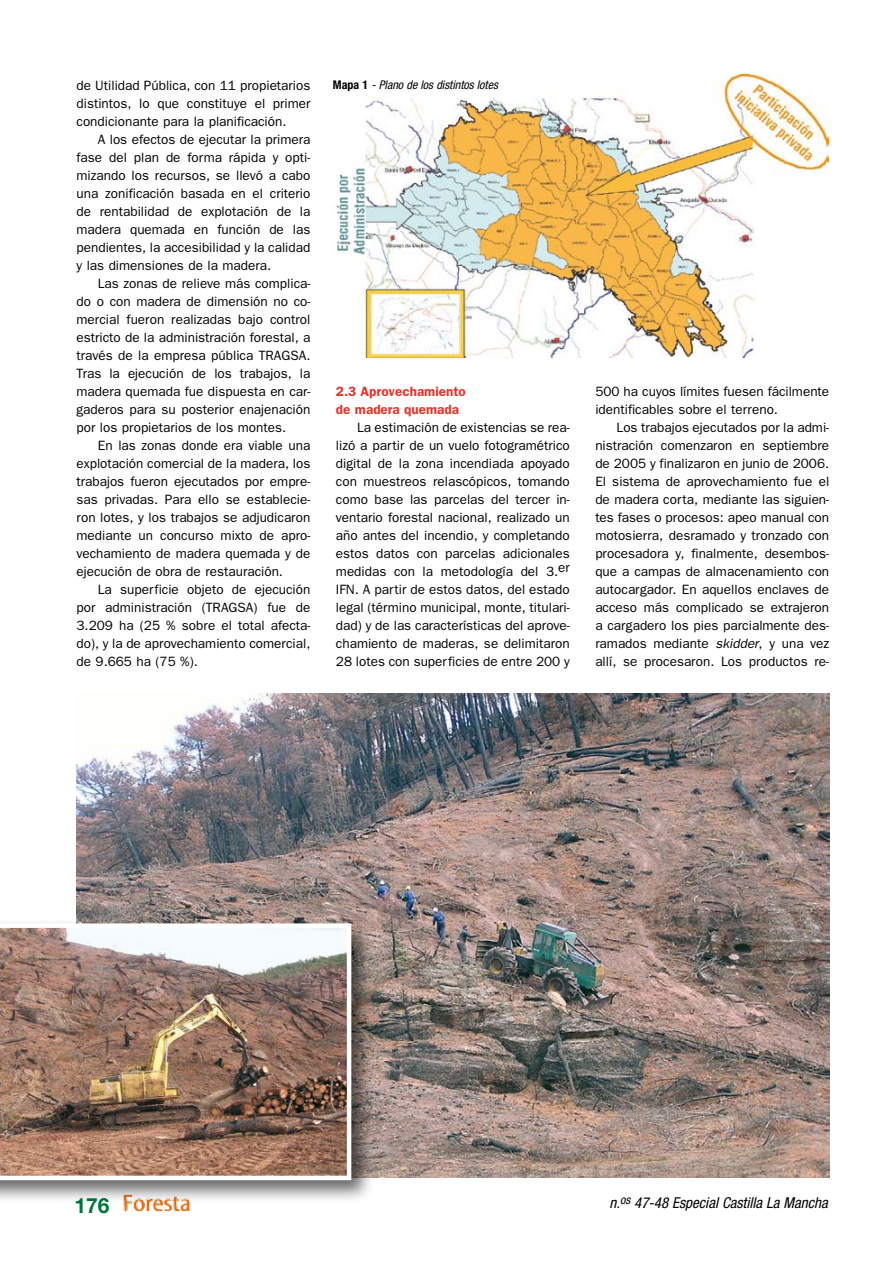
<style>
.page{position:relative;width:893px;height:1263px;background:#fff}
.page>*{position:absolute;margin:0;border:0;box-sizing:border-box;transform-origin:0 0}
.t1{font:700 21px "Helvetica Neue";color:#00763b}
.t2{font:italic condensed 15px "Helvetica Neue";color:#000}
.t3{font:13.5px "Franklin Gothic";color:#000}
.t4{font:600 13.5px "Franklin Gothic";color:#e5352c}
.t5{font:italic condensed 12px "Helvetica Neue";color:#000}
.s1{font-weight:700;font-style:normal}
.s2{font-style:italic}
</style>
<div class="page">
<img style="left:123px;top:1203px;width:67px;height:9px">
<img style="left:336px;top:75px;width:493px;height:282px">
<img style="left:77px;top:693px;width:752px;height:485px">
<div style="left:0;top:917px;width:374px;height:286px;background:#000;opacity:.59"></div>
<img style="left:0;top:923px;width:351px;height:257px">
<p class="t3" style="left:77px;top:78px;width:235px">de Utilidad Pública, con 11 propietarios</p>
<p class="t3" style="left:77px;top:96px;width:235px">distintos, lo que constituye el primer</p>
<p class="t3" style="left:77px;top:114px;width:211px">condicionante para la planificación.</p>
<p class="t3" style="left:98px;top:132px;width:214px">A los efectos de ejecutar la primera</p>
<p class="t3" style="left:77px;top:150px;width:235px">fase del plan de forma rápida y opti-</p>
<p class="t3" style="left:77px;top:168px;width:235px">mizando los recursos, se llevó a cabo</p>
<p class="t3" style="left:77px;top:186px;width:235px">una zonificación basada en el criterio</p>
<p class="t3" style="left:77px;top:204px;width:235px">de rentabilidad de explotación de la</p>
<p class="t3" style="left:77px;top:222px;width:235px">madera quemada en función de las</p>
<p class="t3" style="left:77px;top:240px;width:235px">pendientes, la accesibilidad y la calidad</p>
<p class="t3" style="left:77px;top:258px;width:196px">y las dimensiones de la madera.</p>
<p class="t3" style="left:98px;top:276px;width:214px">Las zonas de relieve más complica-</p>
<p class="t3" style="left:77px;top:294px;width:235px">do o con madera de dimensión no co-</p>
<p class="t3" style="left:77px;top:312px;width:235px">mercial fueron realizadas bajo control</p>
<p class="t3" style="left:77px;top:330px;width:235px">estricto de la administración forestal, a</p>
<p class="t3" style="left:77px;top:348px;width:235px">través de la empresa pública TRAGSA.</p>
<p class="t3" style="left:77px;top:366px;width:235px">Tras la ejecución de los trabajos, la</p>
<p class="t3" style="left:77px;top:384px;width:235px">madera quemada fue dispuesta en car-</p>
<p class="t3" style="left:77px;top:402px;width:235px">gaderos para su posterior enajenación</p>
<p class="t3" style="left:77px;top:420px;width:211px">por los propietarios de los montes.</p>
<p class="t3" style="left:98px;top:438px;width:214px">En las zonas donde era viable una</p>
<p class="t3" style="left:77px;top:456px;width:235px">explotación comercial de la madera, los</p>
<p class="t3" style="left:77px;top:474px;width:235px">trabajos fueron ejecutados por empre-</p>
<p class="t3" style="left:77px;top:492px;width:235px">sas privadas. Para ello se establecie-</p>
<p class="t3" style="left:77px;top:510px;width:235px">ron lotes, y los trabajos se adjudicaron</p>
<p class="t3" style="left:77px;top:528px;width:235px">mediante un concurso mixto de apro-</p>
<p class="t3" style="left:77px;top:546px;width:235px">vechamiento de madera quemada y de</p>
<p class="t3" style="left:77px;top:564px;width:208px">ejecución de obra de restauración.</p>
<p class="t3" style="left:98px;top:582px;width:214px">La superficie objeto de ejecución</p>
<p class="t3" style="left:77px;top:600px;width:235px">por administración (TRAGSA) fue de</p>
<p class="t3" style="left:77px;top:618px;width:235px">3.209 ha (25 % sobre el total afecta-</p>
<p class="t3" style="left:77px;top:636px;width:235px">do), y la de aprovechamiento comercial,</p>
<p class="t3" style="left:77px;top:654px;width:123px">de 9.665 ha (75 %).</p>
<p class="t5" style="left:333px;top:78px;width:166px"><span class="s1">Mapa 1</span> - Plano de los distintos lotes</p>
<p class="t4" style="left:336px;top:384px;width:131px">2.3 Aprovechamiento</p>
<p class="t4" style="left:336px;top:402px;width:125px">de madera quemada</p>
<p class="t3" style="left:357px;top:420px;width:214px">La estimación de existencias se rea-</p>
<p class="t3" style="left:336px;top:438px;width:235px">lizó a partir de un vuelo fotogramétrico</p>
<p class="t3" style="left:336px;top:456px;width:235px">digital de la zona incendiada apoyado</p>
<p class="t3" style="left:336px;top:474px;width:235px">con muestreos relascópicos, tomando</p>
<p class="t3" style="left:336px;top:492px;width:235px">como base las parcelas del tercer in-</p>
<p class="t3" style="left:336px;top:510px;width:235px">ventario forestal nacional, realizado un</p>
<p class="t3" style="left:336px;top:528px;width:235px">año antes del incendio, y completando</p>
<p class="t3" style="left:336px;top:546px;width:235px">estos datos con parcelas adicionales</p>
<p class="t3" style="left:336px;top:564px;width:235px">medidas con la metodología del 3.er</p>
<p class="t3" style="left:336px;top:582px;width:235px">IFN. A partir de estos datos, del estado</p>
<p class="t3" style="left:336px;top:600px;width:235px">legal (término municipal, monte, titulari-</p>
<p class="t3" style="left:336px;top:618px;width:235px">dad) y de las características del aprove-</p>
<p class="t3" style="left:336px;top:636px;width:235px">chamiento de maderas, se delimitaron</p>
<p class="t3" style="left:336px;top:654px;width:235px">28 lotes con superficies de entre 200 y</p>
<p class="t3" style="left:595px;top:384px;width:235px">500 ha cuyos límites fuesen fácilmente</p>
<p class="t3" style="left:595px;top:402px;width:184px">identificables sobre el terreno.</p>
<p class="t3" style="left:617px;top:420px;width:214px">Los trabajos ejecutados por la admi-</p>
<p class="t3" style="left:595px;top:438px;width:235px">nistración comenzaron en septiembre</p>
<p class="t3" style="left:595px;top:456px;width:235px">de 2005 y finalizaron en junio de 2006.</p>
<p class="t3" style="left:595px;top:474px;width:235px">El sistema de aprovechamiento fue el</p>
<p class="t3" style="left:595px;top:492px;width:235px">de madera corta, mediante las siguien-</p>
<p class="t3" style="left:595px;top:510px;width:235px">tes fases o procesos: apeo manual con</p>
<p class="t3" style="left:595px;top:528px;width:235px">motosierra, desramado y tronzado con</p>
<p class="t3" style="left:595px;top:546px;width:235px">procesadora y, finalmente, desembos-</p>
<p class="t3" style="left:595px;top:564px;width:235px">que a campas de almacenamiento con</p>
<p class="t3" style="left:595px;top:582px;width:235px">autocargador. En aquellos enclaves de</p>
<p class="t3" style="left:595px;top:600px;width:235px">acceso más complicado se extrajeron</p>
<p class="t3" style="left:595px;top:618px;width:235px">a cargadero los pies parcialmente des-</p>
<p class="t3" style="left:595px;top:636px;width:235px">ramados mediante <span class="s2">skidder</span>, y una vez</p>
<p class="t3" style="left:595px;top:654px;width:235px">allí, se procesaron. Los productos re-</p>
<p class="t1" style="left:75px;top:1192px;width:37px">176</p>
<p class="t2" style="left:609px;top:1194px;width:220px">n.<sup>os</sup> 47-48 Especial Castilla La Mancha</p>
</div>
